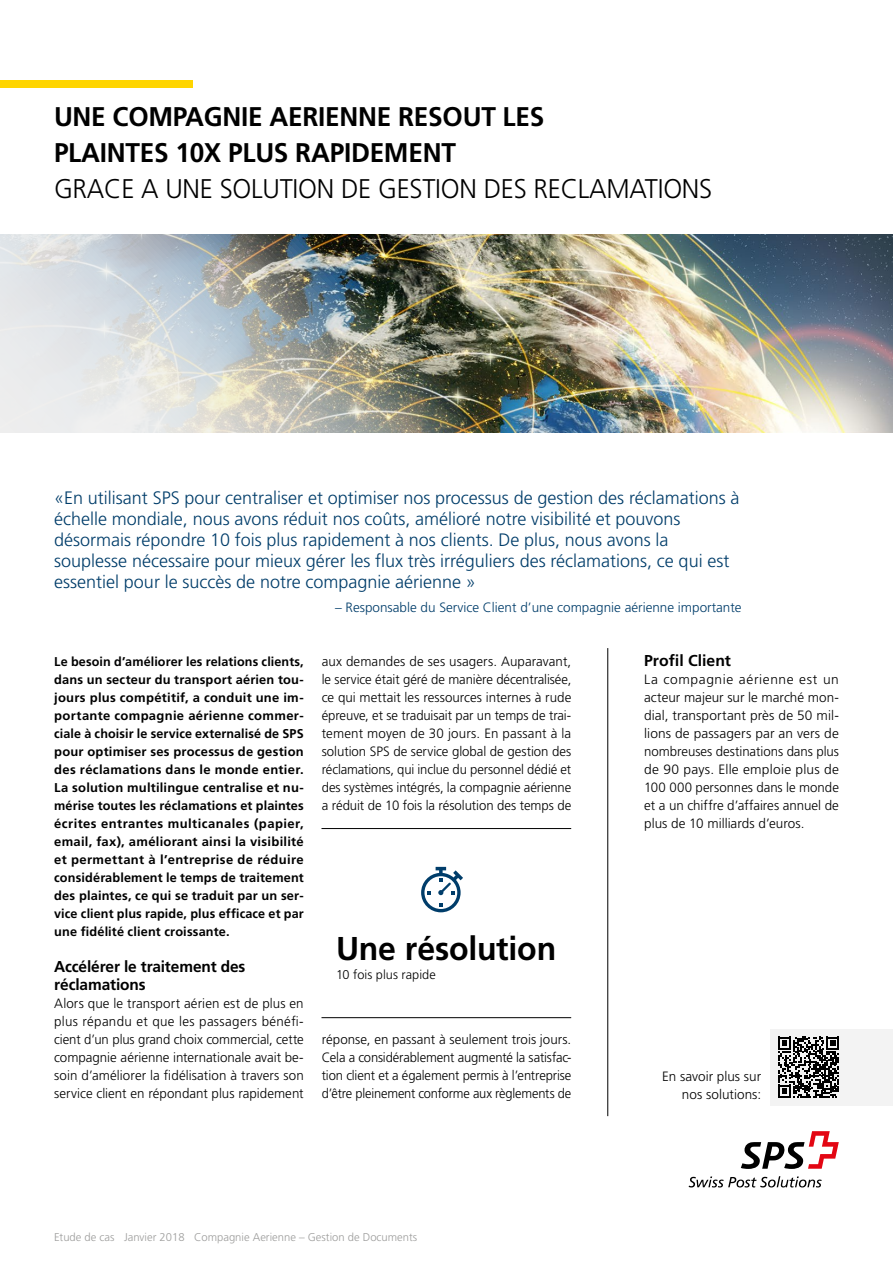
<style>
.page{position:relative;width:893px;height:1263px;background:#fff}
.page>*{position:absolute;margin:0;border:0;box-sizing:border-box;transform-origin:0 0}
.t1{font:700 33px "Frutiger LT Std";letter-spacing:-.005em;color:#000}
.t2{font:700 27px/36px "Frutiger LT Std";letter-spacing:-.01em;color:#000}
.t3{font:300 27px "Frutiger LT Std";letter-spacing:-.01em;color:#000}
.t4{font:300 18px/21px "Frutiger LT Std";color:#003d6a}
.t5{font:700 15.75px/18px "Frutiger LT Std";letter-spacing:-.005em;color:#000}
.t6{font:300 13.5px/18px "Frutiger LT Std";letter-spacing:-.005em;color:#000;text-align:justify}
.t7{font:300 13.5px "Frutiger LT Std";color:#003d6a}
.t8{font:700 12.75px/18px "Frutiger LT Std";letter-spacing:.01em;color:#000;text-align:justify}
.t9{font:300 12.75px "Frutiger LT Std";letter-spacing:.005em;color:#000}
.t10{font:300 11.25px "Frutiger LT Std";color:#9d9d9c}
</style>
<div class="page">
<svg style="left:689px;top:1176px;width:133px;height:11px"></svg>
<svg style="left:741px;top:1131px;width:98px;height:38px"></svg>
<div style="left:0;top:80px;width:193px;height:8px;background:#ffd500"></div>
<div style="left:771px;top:1029px;width:122px;height:76px;background:#f3f3f3"></div>
<svg style="left:778px;top:1036px;width:61px;height:62px"></svg>
<hr style="left:607px;top:648px;width:1px;height:468px;background:#000">
<hr style="left:321px;top:828px;width:250px;height:1px;background:#000">
<hr style="left:321px;top:1017px;width:250px;height:1px;background:#000">
<svg style="left:421px;top:867px;width:42px;height:45px"></svg>
<img style="left:0;top:234px;width:893px;height:198px">
<h2 class="t2" style="left:54px;top:99px;width:492px">UNE COMPAGNIE AERIENNE RESOUT LES<br>PLAINTES 10X PLUS RAPIDEMENT</h2>
<h2 class="t3" style="left:54px;top:174px;width:660px">GRACE A UNE SOLUTION DE GESTION DES RECLAMATIONS</h2>
<p class="t4" style="left:54px;top:487px;width:687px">«En utilisant SPS pour centraliser et optimiser nos processus de gestion des réclamations à échelle mondiale, nous avons réduit nos coûts, amélioré notre visibilité et pouvons désormais répondre 10 fois plus rapidement à nos clients. De plus, nous avons la souplesse nécessaire pour mieux gérer les flux très irréguliers des réclamations, ce qui est essentiel pour le succès de notre compagnie aérienne »</p>
<p class="t8" style="left:54px;top:653px;width:251px">Le besoin d’améliorer les relations clients, dans un secteur du transport aérien tou&shy;jours plus compétitif, a conduit une im&shy;portante compagnie aérienne commer&shy;ciale à choisir le service externalisé de SPS pour optimiser ses processus de gestion des réclamations dans le monde entier.<br>La solution multilingue centralise et nu&shy;mérise toutes les réclamations et plaintes écrites entrantes multicanales (papier, email, fax), améliorant ainsi la visibilité et permettant à l’entreprise de réduire considérablement le temps de traitement des plaintes, ce qui se traduit par un ser&shy;vice client plus rapide, plus efficace et par une fidélité client croissante.</p>
<p class="t5" style="left:54px;top:958px;width:193px">Accélérer le traitement des réclamations</p>
<p class="t6" style="left:54px;top:995px;width:251px">Alors que le transport aérien est de plus en plus répandu et que les passagers bénéfi&shy;cient d’un plus grand choix commercial, cette compagnie aérienne internationale avait be&shy;soin d’améliorer la fidélisation à travers son service client en répondant plus rapidement</p>
<p class="t7" style="left:335px;top:600px;width:408px">– Responsable du Service Client d’une compagnie aérienne importante</p>
<p class="t6" style="left:322px;top:653px;width:251px">aux demandes de ses usagers. Auparavant, le service était géré de manière décentralisée, ce qui mettait les ressources internes à rude épreuve, et se traduisait par un temps de trai&shy;tement moyen de 30 jours. En passant à la solution SPS de service global de gestion des réclamations, qui inclue du personnel dédié et des systèmes intégrés, la compagnie aérienne a réduit de 10 fois la résolution des temps de</p>
<h1 class="t1" style="left:336px;top:929px;width:222px">Une résolution</h1>
<p class="t9" style="left:336px;top:968px;width:101px">10 fois plus rapide</p>
<p class="t6" style="left:322px;top:1031px;width:251px">réponse, en passant à seulement trois jours.<br>Cela a considérablement augmenté la satisfac&shy;tion client et a également permis à l’entreprise d’être pleinement conforme aux règlements de</p>
<p class="t5" style="left:644px;top:652px;width:88px">Profil Client</p>
<p class="t6" style="left:644px;top:671px;width:196px">La compagnie aérienne est un acteur majeur sur le marché mon&shy;dial, transportant près de 50 mil&shy;lions de passagers par an vers de nombreuses destinations dans plus de 90 pays. Elle emploie plus de 100 000 personnes dans le monde et a un chiffre d’affaires annuel de plus de 10 milliards d’euros.</p>
<p class="t6" style="left:662px;top:1067px;width:100px;text-align:right">En savoir plus sur nos solutions:</p>
<p class="t10" style="left:54px;top:1231px;width:365px">Etude de cas Janvier 2018 Compagnie Aerienne – Gestion de Documents</p>
</div>
